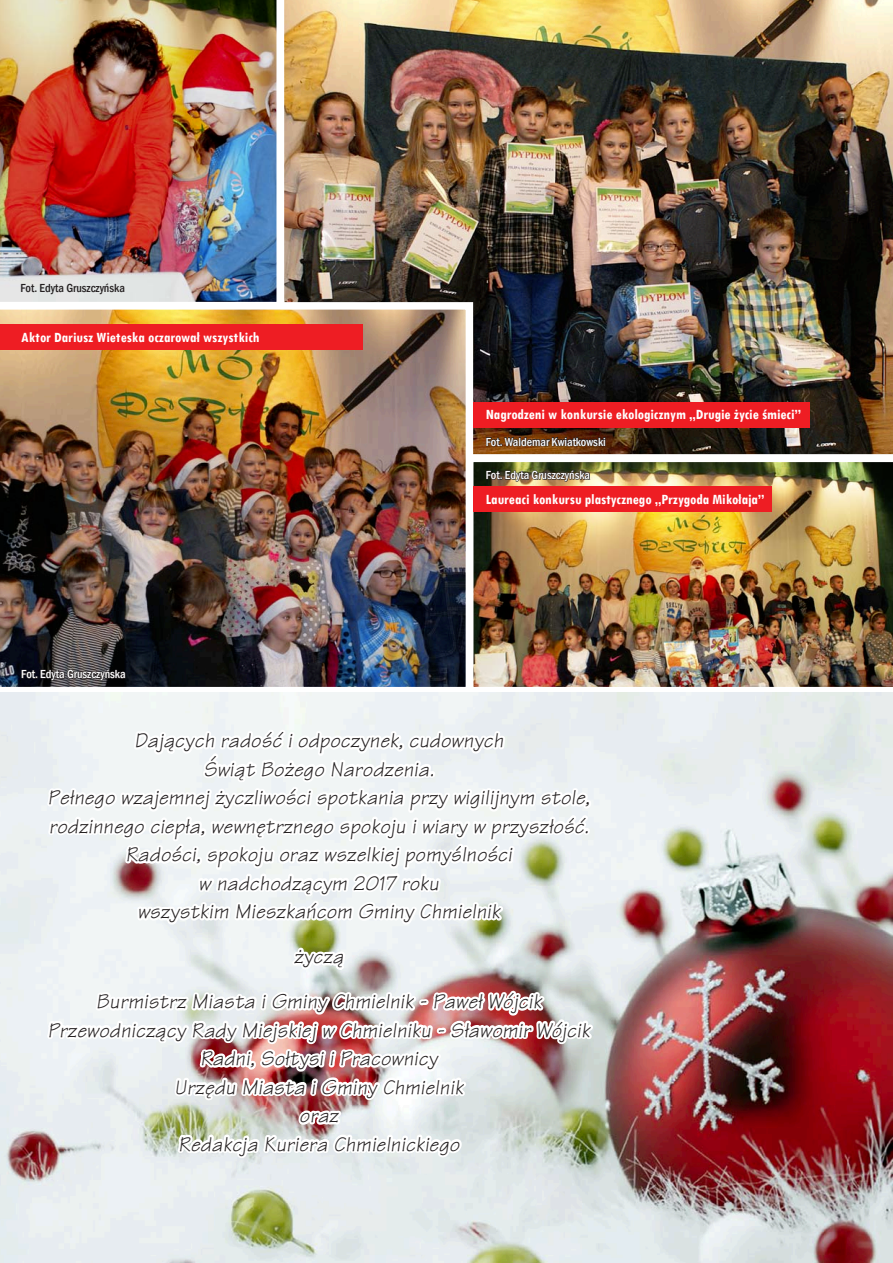
<style>
.page{position:relative;width:893px;height:1263px;background:#fff}
.page>*{position:absolute;margin:0;border:0;box-sizing:border-box;transform-origin:0 0}
.t1{font:italic 21px/28.5px "Technical";letter-spacing:.02em;color:#231f20;text-align:center}
.t2{font:700 condensed 15px "Tw Cen";color:#fff}
.t3{font:500 condensed 12px "Franklin Gothic";color:#fff}
.t4{font:500 condensed 12px "Franklin Gothic";color:#231f20}
</style>
<div class="page">
<img style="left:0;top:0;width:277px;height:302px">
<img style="left:284px;top:0;width:609px;height:455px">
<img style="left:0;top:309px;width:132px;height:378px">
<img style="left:595px;top:462px;width:298px;height:225px">
<div style="left:0;top:324px;width:363px;height:26px;background:#ee1d23"></div>
<div style="left:473px;top:402px;width:336px;height:25px;background:#ee1d23"></div>
<div style="left:473px;top:486px;width:299px;height:25px;background:#ee1d23"></div>
<svg style="left:595px;top:436px;width:10px;height:12px"></svg>
<svg style="left:21px;top:668px;width:23px;height:13px"></svg>
<img style="left:0;top:692px;width:893px;height:571px">
<svg style="left:44px;top:560px;width:553px;height:577px;background:#d6dad6"></svg>
<svg style="left:93px;top:904px;width:455px;height:204px;background:#d8cfcf"></svg>
<svg style="left:133px;top:933px;width:374px;height:85px"></svg>
<svg style="left:194px;top:933px;width:250px;height:23px"></svg>
<svg style="left:120px;top:904px;width:398px;height:29px"></svg>
<svg style="left:46px;top:875px;width:548px;height:29px"></svg>
<img style="left:44px;top:328px;width:551px;height:547px">
<img style="left:132px;top:271px;width:376px;height:546px">
<svg style="left:135px;top:731px;width:369px;height:50px"></svg>
<svg style="left:49px;top:788px;width:541px;height:23px"></svg>
<svg style="left:50px;top:817px;width:538px;height:51px"></svg>
<svg style="left:200px;top:875px;width:239px;height:20px"></svg>
<svg style="left:139px;top:902px;width:363px;height:21px"></svg>
<svg style="left:286px;top:932px;width:62px;height:42px"></svg>
<svg style="left:97px;top:992px;width:446px;height:22px"></svg>
<svg style="left:49px;top:1021px;width:542px;height:21px"></svg>
<img style="left:173px;top:1050px;width:292px;height:167px">
<p class="t4" style="left:21px;top:280px;width:106px">Fot. Edyta Gruszczyńska</p>
<p class="t2" style="left:21px;top:328px;width:240px">Aktor Dariusz Wieteska oczarował wszystkich</p>
<p class="t3" style="left:21px;top:666px;width:106px">Fot. Edyta Gruszczyńska</p>
<p class="t2" style="left:486px;top:406px;width:317px">Nagrodzeni w konkursie ekologicznym „Drugie życie śmieci”</p>
<p class="t3" style="left:486px;top:434px;width:121px">Fot. Waldemar Kwiatkowski</p>
<p class="t3" style="left:486px;top:467px;width:106px">Fot. Edyta Gruszczyńska</p>
<p class="t2" style="left:486px;top:490px;width:280px">Laureaci konkursu plastycznego „Przygoda Mikołaja”</p>
<p class="t1" style="left:48px;top:726px;width:543px">Dających radość i odpoczynek, cudownych<br>Świąt Bożego Narodzenia.<br>Pełnego wzajemnej życzliwości spotkania przy wigilijnym stole, rodzinnego ciepła, wewnętrznego spokoju i wiary w przyszłość.<br>Radości, spokoju oraz wszelkiej pomyślności<br>w nadchodzącym 2017 roku<br>wszystkim Mieszkańcom Gminy Chmielnik</p>
<p class="t1" style="left:96px;top:934px;width:447px;line-height:45px">życzą<br>Burmistrz Miasta i Gminy Chmielnik - Paweł Wójcik</p>
<p class="t1" style="left:48px;top:1015px;width:544px">Przewodniczący Rady Miejskiej w Chmielniku - Sławomir Wójcik<br>Radni, Sołtysi i Pracownicy<br>Urzędu Miasta i Gminy Chmielnik<br>oraz<br>Redakcja Kuriera Chmielnickiego</p>
</div>
